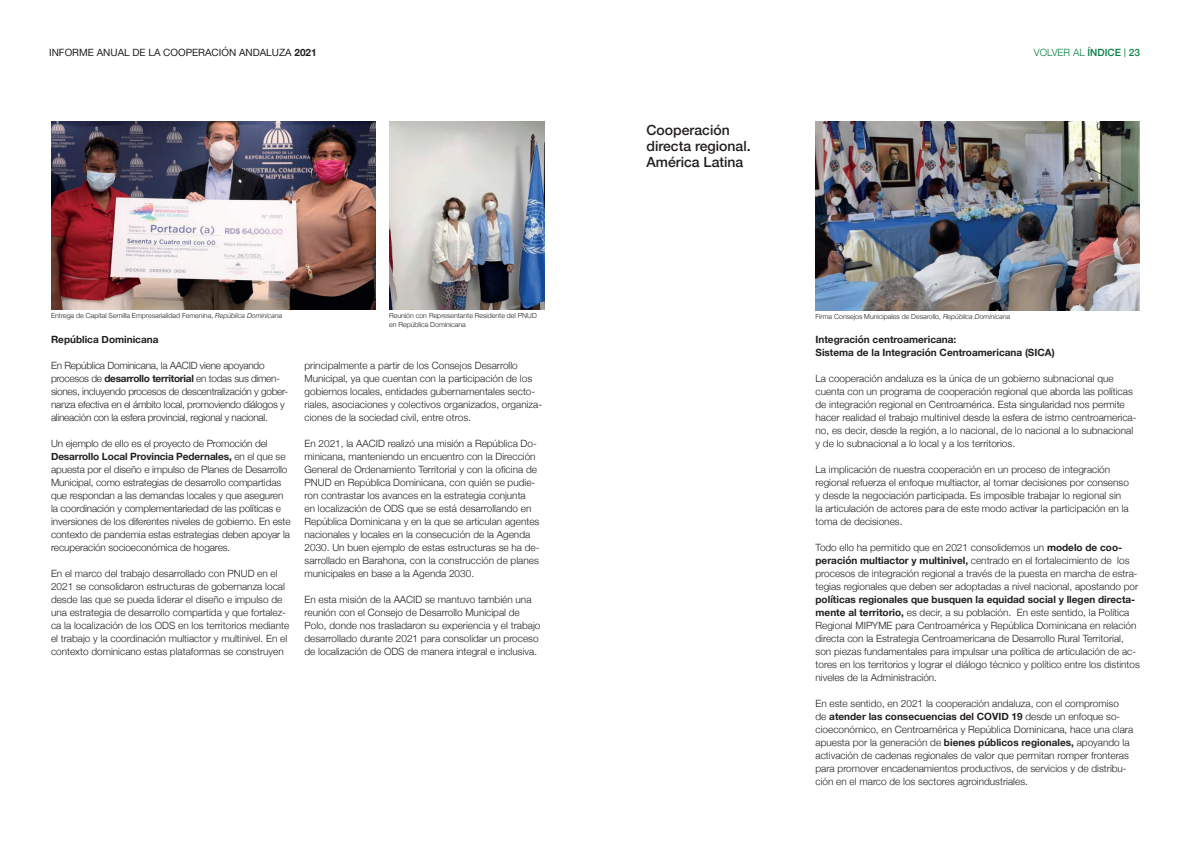
<style>
.page{position:relative;width:1191px;height:842px;background:#fff}
.page>*{position:absolute;margin:0;border:0;box-sizing:border-box;transform-origin:0 0}
.t1{font:500 14px/16px "Helvetica Neue";color:#231f20}
.t2{font:300 10px/13px "Helvetica Neue";color:#231f20}
.t3{font:300 10px/13px "Helvetica Neue";letter-spacing:-.025em;color:#231f20}
.t4{font:700 10px/13px "Helvetica Neue";color:#231f20}
.t5{font:10px "Helvetica Neue";color:#231f20}
.t6{font:300 10px "Helvetica Neue";color:#058244}
.t7{font:300 7px/8.4px "Helvetica Neue";color:#231f20}
.s1{font-weight:700}
.s2{font-weight:500}
.s3{font-family:"N Haas Grotesk DS Pro 55 Rg";font-weight:400}
.s4{font-style:italic}
</style>
<div class="page">
<img style="left:815px;top:121px;width:325px;height:189px">
<img style="left:389px;top:122px;width:155px;height:188px">
<img style="left:51px;top:122px;width:324px;height:188px">
<p class="t5" style="left:49px;top:46px;width:269px">INFORME ANUAL DE LA COOPERACIÓN ANDALUZA <span class="s1">2021</span></p>
<p class="t6" style="left:1034px;top:45px;width:107px">VOLVER AL <span class="s2">ÍNDICE</span> <span class="s3">|</span> <span class="s2">23</span></p>
<p class="t7" style="left:51px;top:311px;width:233px">Entrega de Capital Semilla Empresarialidad Femenina, <span class="s4">República Dominicana</span></p>
<p class="t7" style="left:389px;top:311px;width:149px">Reunión con Representante Residente del PNUD en República Dominicana</p>
<p class="t2" style="left:304px;top:358px;width:239px">principalmente a partir de los Consejos Desarrollo Municipal, ya que cuentan con la participación de los gobiernos locales, entidades gubernamentales secto&shy;riales, asociaciones y colectivos organizados, organiza&shy;ciones de la sociedad civil, entre otros.</p>
<p class="t2" style="left:304px;top:436px;width:236px">En 2021, la AACID realizó una misión a República Do&shy;minicana, manteniendo un encuentro con la Dirección General de Ordenamiento Territorial y con la oficina de PNUD en República Dominicana, con quién se pudie&shy;ron contrastar los avances en la estrategia conjunta<br>en localización de ODS que se está desarrollando en República Dominicana y en la que se articulan agentes nacionales y locales en la consecución de la Agenda 2030. Un buen ejemplo de estas estructuras se ha de&shy;sarrollado en Barahona, con la construcción de planes municipales en base a la Agenda 2030.</p>
<p class="t2" style="left:304px;top:592px;width:237px">En esta misión de la AACID se mantuvo también una reunión con el Consejo de Desarrollo Municipal de Polo, donde nos trasladaron su experiencia y el trabajo desarrollado durante 2021 para consolidar un proceso de localización de ODS de manera integral e inclusiva.</p>
<p class="t4" style="left:51px;top:333px;width:109px">República Dominicana</p>
<p class="t3" style="left:51px;top:358px;width:239px">En República Dominicana, la AACID viene apoyando procesos de <span class="s1">desarrollo territorial</span> en todas sus dimen&shy;siones, incluyendo procesos de descentralización y gober&shy;nanza efectiva en el ámbito local, promoviendo diálogos y alineación con la esfera provincial, regional y nacional.</p>
<p class="t2" style="left:51px;top:436px;width:241px">Un ejemplo de ello es el proyecto de Promoción del <span class="s1">Desarrollo Local Provincia Pedernales,</span> en el que se apuesta por el diseño e impulso de Planes de Desarrollo Municipal, como estrategias de desarrollo compartidas que respondan a las demandas locales y que aseguren la coordinación y complementariedad de las políticas e inversiones de los diferentes niveles de gobierno. En este contexto de pandemia estas estrategias deben apoyar la recuperación socioeconómica de hogares.</p>
<p class="t2" style="left:51px;top:566px;width:240px">En el marco del trabajo desarrollado con PNUD en el 2021 se consolidaron estructuras de gobernanza local desde las que se pueda liderar el diseño e impulso de una estrategia de desarrollo compartida y que fortalez&shy;ca la localización de los ODS en los territorios mediante el trabajo y la coordinación multiactor y multinivel. En el contexto dominicano estas plataformas se construyen</p>
<h1 class="t1" style="left:646px;top:121px;width:106px">Cooperación directa regional.<br>América Latina</h1>
<p class="t7" style="left:815px;top:311px;width:196px">Firma Consejos Municipales de Desarollo, <span class="s4">República Dominicana</span></p>
<p class="t4" style="left:815px;top:333px;width:241px">Integración centroamericana:<br>Sistema de la Integración Centroamericana (SICA)</p>
<p class="t2" style="left:815px;top:371px;width:322px">La cooperación andaluza es la única de un gobierno subnacional que cuenta con un programa de cooperación regional que aborda las políticas de integración regional en Centroamérica. Esta singularidad nos permite hacer realidad el trabajo multinivel desde la esfera de istmo centroamerica&shy;no, es decir, desde la región, a lo nacional, de lo nacional a lo subnacional y de lo subnacional a lo local y a los territorios.</p>
<p class="t2" style="left:815px;top:462px;width:315px">La implicación de nuestra cooperación en un proceso de integración regional refuerza el enfoque multiactor, al tomar decisiones por consenso y desde la negociación participada. Es imposible trabajar lo regional sin la articulación de actores para de este modo activar la participación en la toma de decisiones.</p>
<p class="t2" style="left:815px;top:540px;width:324px">Todo ello ha permitido que en 2021 consolidemos un <span class="s1">modelo de coo&shy;peración multiactor y multinivel,</span> centrado en el fortalecimiento de los procesos de integración regional a través de la puesta en marcha de estra&shy;tegias regionales que deben ser adoptadas a nivel nacional, apostando por</p>
<p class="t2" style="left:815px;top:592px;width:326px"><span class="s1">políticas regionales que busquen la equidad social y llegen directa&shy;mente al territorio,</span> es decir, a su población. En este sentido, la Política Regional MIPYME para Centroamérica y República Dominicana en relación directa con la Estrategia Centroamericana de Desarrollo Rural Territorial, son piezas fundamentales para impulsar una política de articulación de ac&shy;tores en los territorios y lograr el diálogo técnico y político entre los distintos niveles de la Administración.</p>
<p class="t2" style="left:815px;top:696px;width:319px">En este sentido, en 2021 la cooperación andaluza, con el compromiso<br>de <span class="s1">atender las consecuencias del COVID 19</span> desde un enfoque so&shy;cioeconómico, en Centroamérica y República Dominicana, hace una clara apuesta por la generación de <span class="s1">bienes públicos regionales,</span> apoyando la activación de cadenas regionales de valor que permitan romper fronteras para promover encadenamientos productivos, de servicios y de distribu&shy;ción en el marco de los sectores agroindustriales.</p>
</div>
